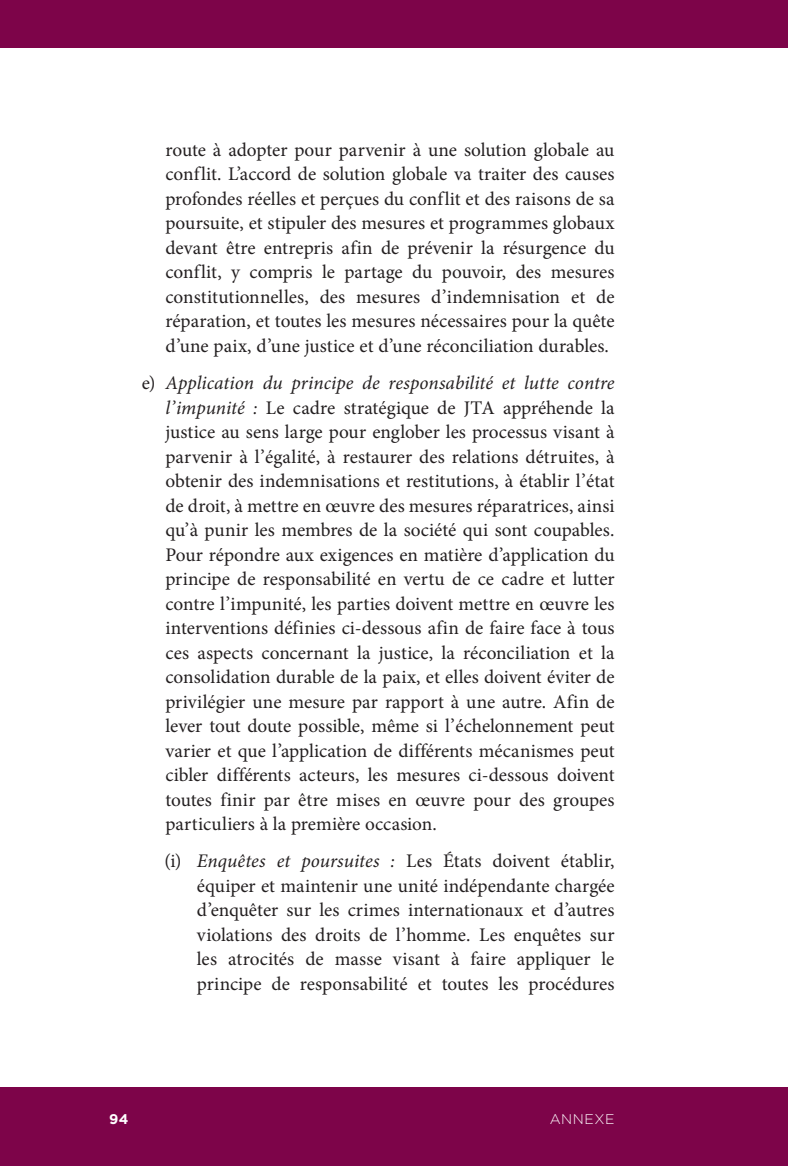
<style>
.page{position:relative;width:788px;height:1166px;background:#fff}
.page>*{position:absolute;margin:0;border:0;box-sizing:border-box;transform-origin:0 0}
.Footer__LEFT_page_nu{font:19.25px/24.5px "Minion Pro";color:#231f20;text-align:justify}
.Footer__LEFT_page{font:300 14px "Gotham";letter-spacing:.04em;color:#fff}
.Footer__LEFT_page_nu-2{font:700 14px "Gotham";color:#fff}
.s1{font-style:italic}
</style>
<div class="page">
<div style="left:0;top:0;width:788px;height:47px;background:#7d0449"></div>
<div style="left:0;top:1087px;width:788px;height:79px;background:#7d0449"></div>
<p class="Footer__LEFT_page_nu" style="left:165px;top:137px;width:450px">route à adopter pour parvenir à une solution globale au conflit. L’accord de solution globale va traiter des causes profondes réelles et perçues du conflit et des raisons de sa poursuite, et stipuler des mesures et programmes globaux devant être entrepris afin de prévenir la résurgence du conflit, y compris le partage du pouvoir, des mesures constitutionnelles, des mesures d’indemnisation et de réparation, et toutes les mesures nécessaires pour la quête d’une paix, d’une justice et d’une réconciliation durables.</p>
<p class="Footer__LEFT_page_nu" style="left:165px;top:371px;width:450px;text-indent:-24px">e) <span class="s1">Application du principe de responsabilité et lutte contre l’impunité :</span> Le cadre stratégique de JTA appréhende la justice au sens large pour englober les processus visant à parvenir à l’égalité, à restaurer des relations détruites, à obtenir des indemnisations et restitutions, à établir l’état de droit, à mettre en œuvre des mesures réparatrices, ainsi qu’à punir les membres de la société qui sont coupables.<br>Pour répondre aux exigences en matière d’application du principe de responsabilité en vertu de ce cadre et lutter contre l’impunité, les parties doivent mettre en œuvre les interventions définies ci-dessous afin de faire face à tous ces aspects concernant la justice, la réconciliation et la consolidation durable de la paix, et elles doivent éviter de privilégier une mesure par rapport à une autre. Afin de lever tout doute possible, même si l’échelonnement peut varier et que l’application de différents mécanismes peut cibler différents acteurs, les mesures ci-dessous doivent toutes finir par être mises en œuvre pour des groupes particuliers à la première occasion.</p>
<p class="Footer__LEFT_page_nu" style="left:197px;top:849px;width:419px;text-indent:-32px">(i) <span class="s1">Enquêtes et poursuites :</span> Les États doivent établir, équiper et maintenir une unité indépendante chargée d’enquêter sur les crimes internationaux et d’autres violations des droits de l’homme. Les enquêtes sur les atrocités de masse visant à faire appliquer le principe de responsabilité et toutes les procédures</p>
<p class="Footer__LEFT_page_nu-2" style="left:109px;top:1110px;width:21px">94</p>
<p class="Footer__LEFT_page" style="left:549px;top:1111px;width:66px">ANNEXE</p>
</div>
